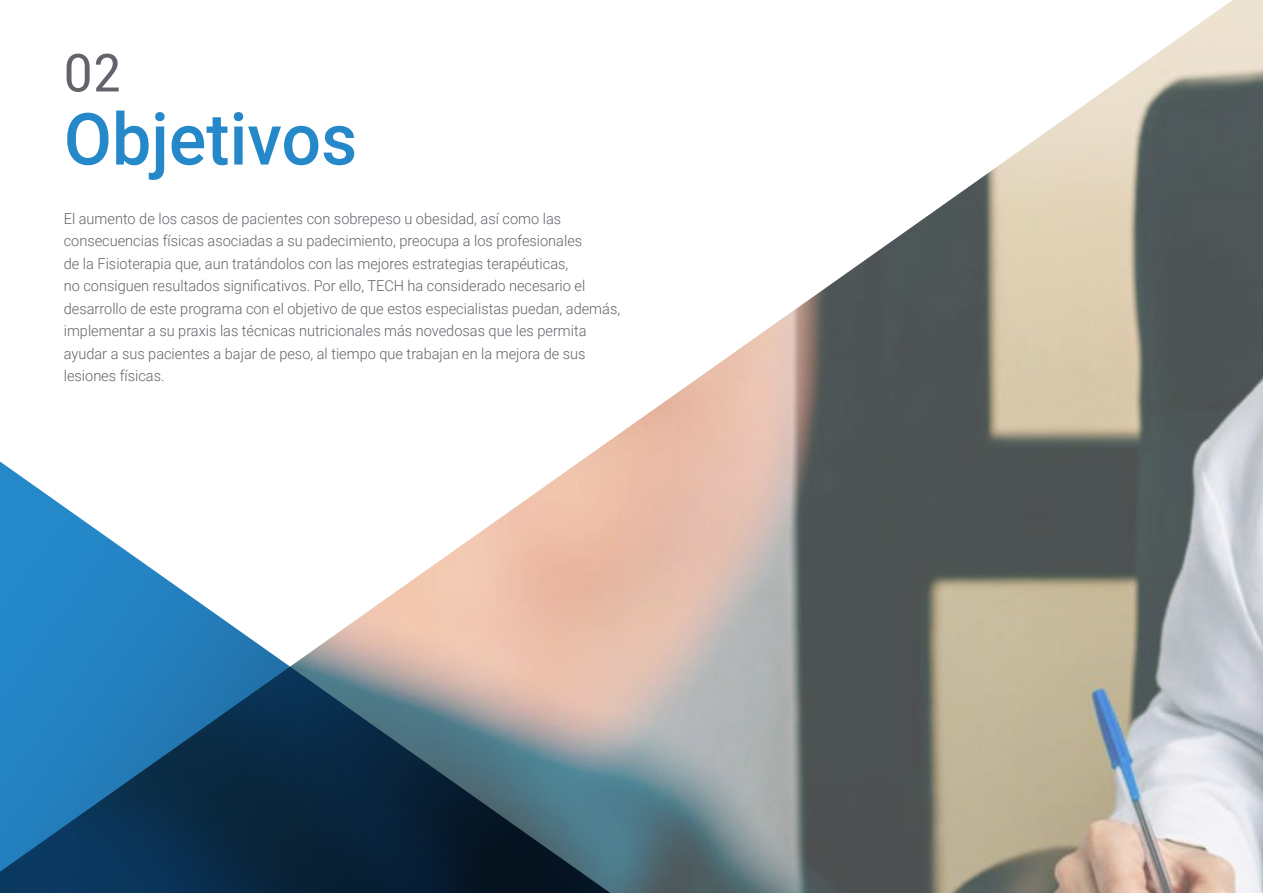
<style>
.page{position:relative;width:1263px;height:893px;background:#fff}
.page>*{position:absolute;margin:0;border:0;box-sizing:border-box;transform-origin:0 0}
.t1{font:500 72px "Roboto";color:#2488c9}
.t2{font:52.5px "Roboto";color:#61646a}
.t3{font:300 15px/22.5px "Roboto";color:#61646a}
</style>
<div class="page">
<img style="left:602px;top:0;width:661px;height:893px">
<svg style="left:0;top:446px;width:640px;height:447px"></svg>
<h2 class="t2" style="left:64px;top:36px;width:59px">02</h2>
<h1 class="t1" style="left:64px;top:89px;width:295px">Objetivos</h1>
<p class="t3" style="left:64px;top:207px;width:558px">El aumento de los casos de pacientes con sobrepeso u obesidad, así como las consecuencias físicas asociadas a su padecimiento, preocupa a los profesionales<br>de la Fisioterapia que, aun tratándolos con las mejores estrategias terapéuticas,<br>no consiguen resultados significativos. Por ello, TECH ha considerado necesario el desarrollo de este programa con el objetivo de que estos especialistas puedan, además, implementar a su praxis las técnicas nutricionales más novedosas que les permita ayudar a sus pacientes a bajar de peso, al tiempo que trabajan en la mejora de sus lesiones físicas.</p>
</div>
